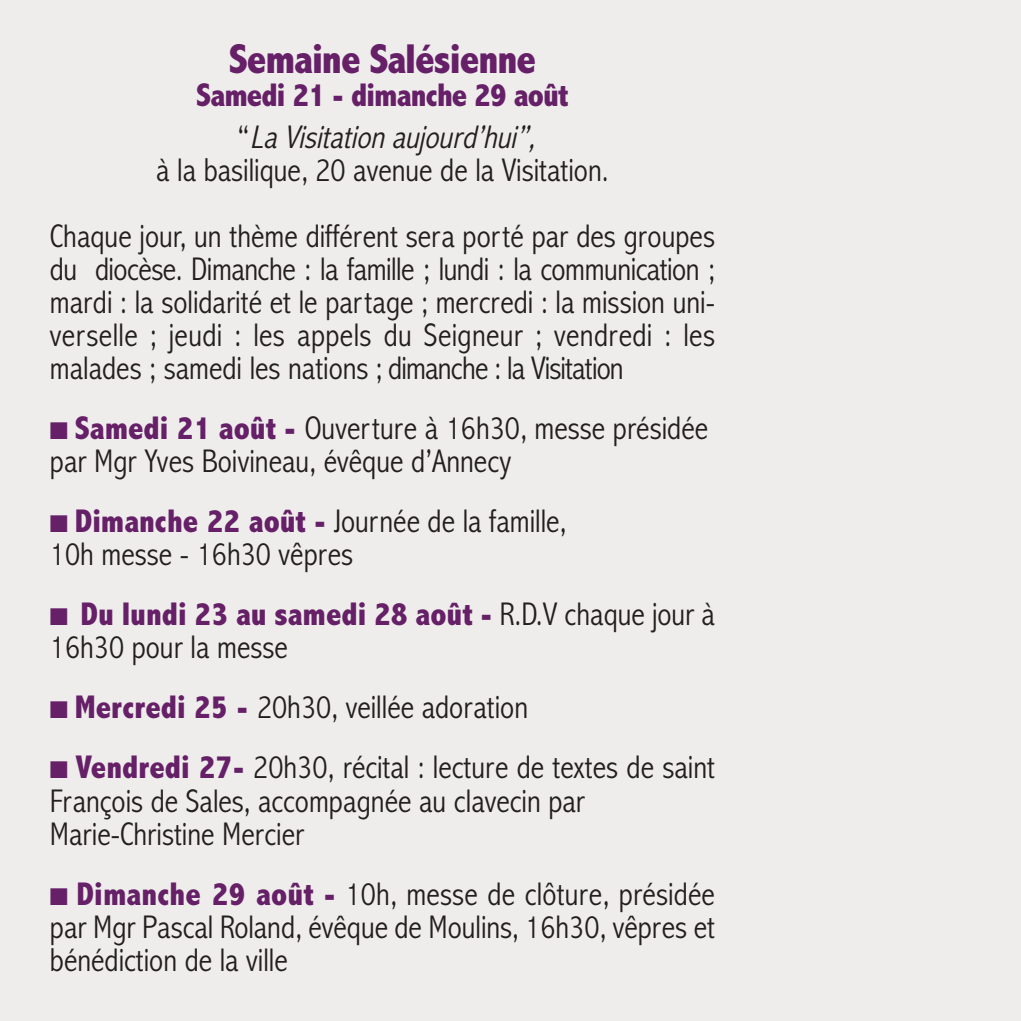
<style>
.page{position:relative;width:1021px;height:1021px;background:#fff}
.page>*{position:absolute;margin:0;border:0;box-sizing:border-box;transform-origin:0 0}
.t1{font:800 condensed 42px "Abadi";letter-spacing:-.025em;color:#652067}
.t2{font:300 condensed 33px/33px "Abadi";color:#231f20}
.t3{font:italic 300 condensed 33px/42px "Abadi";color:#231f20;text-align:center}
.s1{font-weight:800;font-style:normal;color:#652067}
.s2{font-style:normal}
.s3{color:#652067}
.s4{font-weight:800;color:#652067}
</style>
<div class="page">
<div style="left:0;top:0;width:1020px;height:1020px;background:#efedec"></div>
<p class="t1" style="left:229px;top:34px;width:309px">Semaine Salésienne</p>
<p class="t3" style="left:196px;top:74px;width:374px"><span class="s1">Samedi 21 - dimanche 29 août </span><span class="s2">“</span> La Visitation aujourd’hui”,</p>
<p class="t2" style="left:50px;top:137px;width:666px;line-height:66px;text-align:center">à la basilique, 20 avenue de la Visitation.<br>Chaque jour, un thème différent sera porté par des groupes</p>
<p class="t2" style="left:50px;top:252px;width:666px;text-align:justify">du diocèse. Dimanche : la famille ; lundi : la communication ; mardi : la solidarité et le partage ; mercredi : la mission uni&shy;verselle ; jeudi : les appels du Seigneur ; vendredi : les malades ; samedi les nations ; dimanche : la Visitation</p>
<p class="t2" style="left:50px;top:411px;width:659px"><span class="s3">■</span> <span class="s4">Samedi 21 août -</span> Ouverture à 16h30, messe présidée par Mgr Yves Boivineau, évêque d’Annecy</p>
<p class="t2" style="left:50px;top:504px;width:518px"><span class="s3">■</span> <span class="s4">Dimanche 22 août -</span> Journée de la famille,<br>10h messe - 16h30 vêpres</p>
<p class="t2" style="left:50px;top:597px;width:666px"><span class="s3">■</span> <span class="s4">Du lundi 23 au samedi 28 août -</span> R.D.V chaque jour à<br>16h30 pour la messe</p>
<p class="t2" style="left:50px;top:690px;width:480px"><span class="s3">■</span> <span class="s4">Mercredi 25 -</span> 20h30, veillée adoration</p>
<p class="t2" style="left:50px;top:750px;width:666px"><span class="s3">■</span> <span class="s4">Vendredi 27-</span> 20h30, récital : lecture de textes de saint<br>François de Sales, accompagnée au clavecin par<br>Marie-Christine Mercier</p>
<p class="t2" style="left:50px;top:876px;width:666px;text-align:justify"><span class="s3">■</span> <span class="s4">Dimanche 29 août -</span> 10h, messe de clôture, présidée par Mgr Pascal Roland, évêque de Moulins, 16h30, vêpres et bénédiction de la ville</p>
</div>
